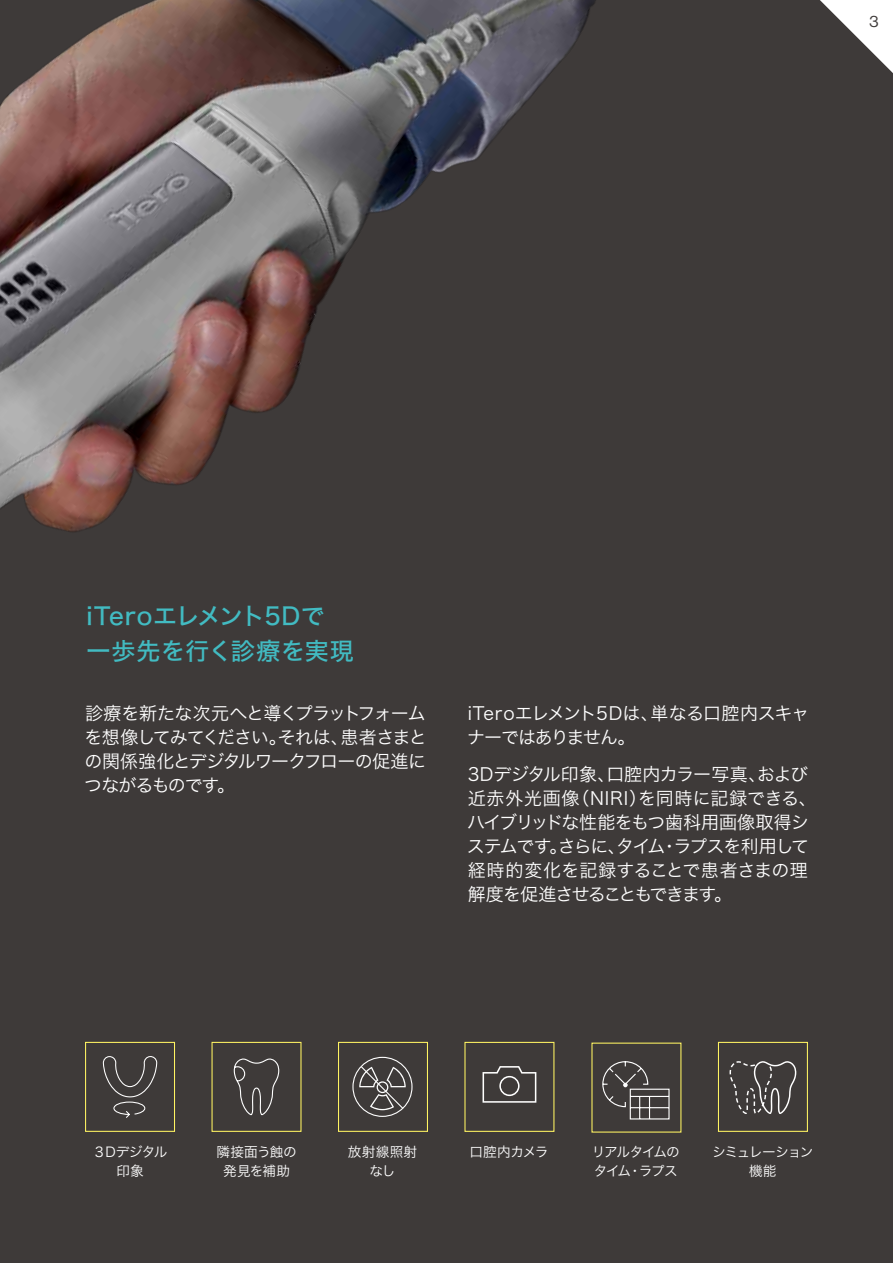
<style>
.page{position:relative;width:893px;height:1263px;background:#3e3a39}
.page>*{position:absolute;margin:0;border:0;box-sizing:border-box;transform-origin:0 0}
.t1{font:24px/35.5px "Hira Kaku Std W5";letter-spacing:.02em;color:#42bbc2}
.t2{font:18px/24px "Hira Kaku Std W3";letter-spacing:-.045em;color:#fff}
.t3{font:16.05px "N Haas Grotesk DS Pro 55 Rg";color:#3e3a39}
.t4{font:13.65px/18.3px "Hira Kaku Std W3";letter-spacing:-.055em;color:#fff;text-align:center}
.t5{font:13.65px/18.3px "Hira Kaku Std W3";letter-spacing:-.1em;color:#fff}
.t6{font:13.65px/18.3px "Hira Kaku Std W3";letter-spacing:-.015em;color:#fff;text-align:center}
.t7{font:13.65px/18.3px "Hira Kaku Std W3";letter-spacing:-.085em;color:#fff;text-align:center}
</style>
<div class="page">
<img style="left:0;top:0;width:893px;height:1133px">
<p class="t3" style="left:870px;top:12px;width:11px">3</p>
<h1 class="t1" style="left:87px;top:598px;width:269px">iTeroエレメント5Dで一歩先を行く診療を実現</h1>
<p class="t2" style="left:84px;top:701px;width:344px;text-align:justify">診療を新たな次元へと導くプラットフォームを想像してみてください。それは、患者さまとの関係強化とデジタルワークフローの促進につながるものです。</p>
<p class="t2" style="left:467px;top:701px;width:344px">iTeroエレメント5Dは、単なる口腔内スキャナーではありません。</p>
<p class="t2" style="left:467px;top:762px;width:351px">3Dデジタル印象、口腔内カラー写真、および近赤外光画像（NIRI）を同時に記録できる、ハイブリッドな性能をもつ歯科用画像取得システムです。さらに、タイム・ラプスを利用して経時的変化を記録することで患者さまの理解度を促進させることもできます。</p>
<p class="t4" style="left:93px;top:1143px;width:76px">３Dデジタル</p>
<p class="t4" style="left:470px;top:1143px;width:80px">口腔内カメラ</p>
<p class="t4" style="left:116px;top:1161px;width:29px">印象</p>
<p class="t4" style="left:348px;top:1143px;width:71px">放射線照射なし</p>
<p class="t6" style="left:216px;top:1143px;width:82px">隣接面う蝕の発見を補助</p>
<p class="t5" style="left:592px;top:1143px;width:89px">リアルタイムのタイム・ラプス</p>
<p class="t7" style="left:712px;top:1143px;width:103px">シミュレーション機能</p>
</div>
